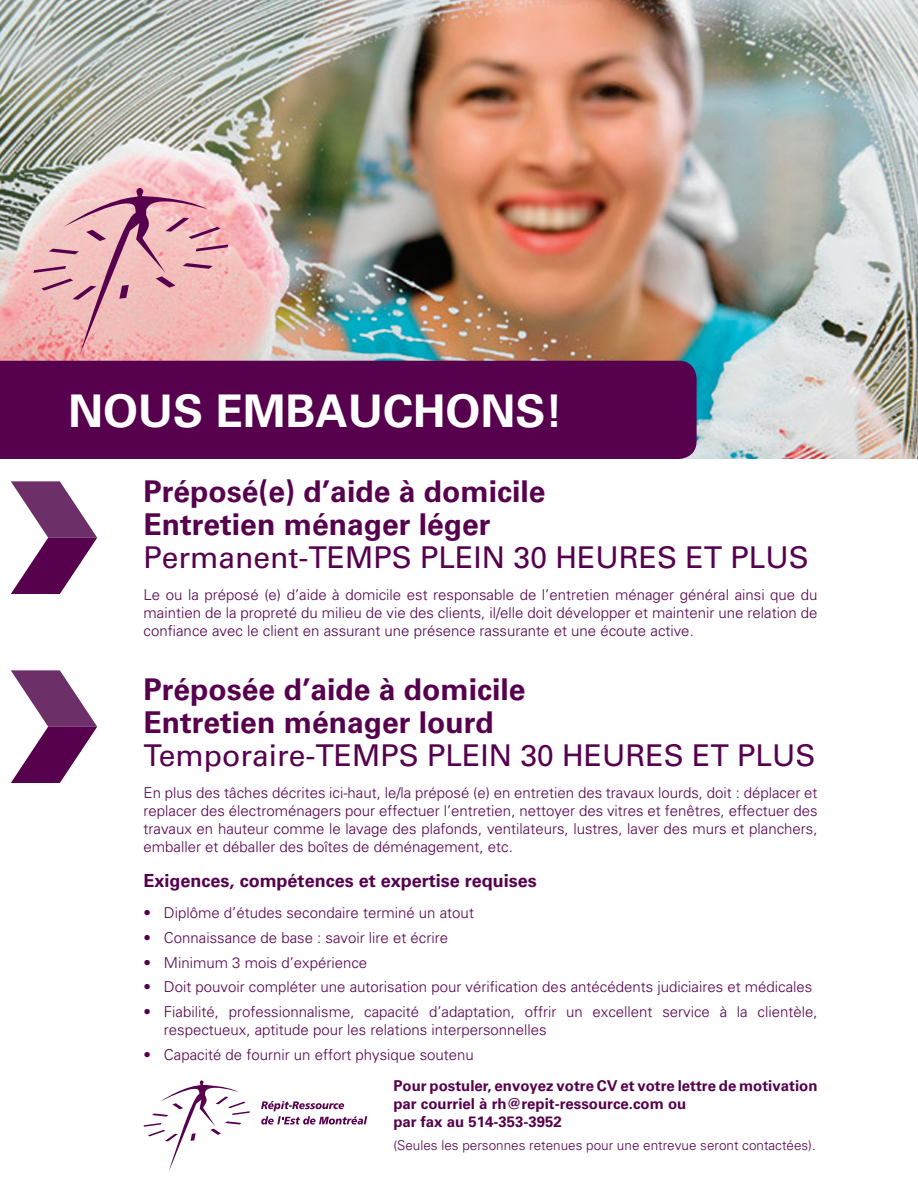
<style>
.page{position:relative;width:918px;height:1188px;background:#fff}
.page>*{position:absolute;margin:0;border:0;box-sizing:border-box;transform-origin:0 0}
.t1{font:700 45px "Univers";color:#fff}
.t2{font:700 30px "Univers";color:#56004e}
.t3{font:30px "Univers";color:#56004e}
.t4{font:700 18px "Univers";color:#56004e}
.t5{font:300 15px/18px "Univers";color:#56004e;text-align:justify}
.t6{font:700 15px "Univers";color:#56004e}
.t7{font:300 13.5px "Univers";color:#56004e}
</style>
<div class="page">
<img style="left:0;top:0;width:918px;height:459px">
<div style="left:0;top:361px;width:697px;height:98px;background:#56004e"></div>
<svg style="left:11px;top:481px;width:86px;height:113px"></svg>
<svg style="left:11px;top:670px;width:86px;height:113px"></svg>
<svg style="left:261px;top:1101px;width:106px;height:24px"></svg>
<svg style="left:144px;top:1080px;width:106px;height:91px"></svg>
<svg style="left:33px;top:188px;width:195px;height:167px;background:#e5acb1"></svg>
<p class="t1" style="left:68px;top:385px;width:497px">NOUS EMBAUCHONS!</p>
<p class="t2" style="left:144px;top:474px;width:403px">Préposé(e) d’aide à domicile</p>
<p class="t2" style="left:144px;top:507px;width:348px">Entretien ménager léger</p>
<p class="t3" style="left:144px;top:540px;width:667px">Permanent-TEMPS PLEIN 30 HEURES ET PLUS</p>
<p class="t5" style="left:144px;top:585px;width:675px">Le ou la préposé (e) d’aide à domicile est responsable de l’entretien ménager général ainsi que du maintien de la propreté du milieu de vie des clients, il/elle doit développer et maintenir une relation de confiance avec le client en assurant une présence rassurante et une écoute active.</p>
<p class="t2" style="left:144px;top:672px;width:383px">Préposée d’aide à domicile</p>
<p class="t2" style="left:144px;top:705px;width:352px">Entretien ménager lourd</p>
<p class="t3" style="left:144px;top:738px;width:674px">Temporaire-TEMPS PLEIN 30 HEURES ET PLUS</p>
<p class="t5" style="left:144px;top:783px;width:675px">En plus des tâches décrites ici-haut, le/la préposé (e) en entretien des travaux lourds, doit : déplacer et replacer des électroménagers pour effectuer l’entretien, nettoyer des vitres et fenêtres, effectuer des travaux en hauteur comme le lavage des plafonds, ventilateurs, lustres, laver des murs et planchers, emballer et déballer des boîtes de déménagement, etc.</p>
<p class="t4" style="left:144px;top:870px;width:395px">Exigences, compétences et expertise requises</p>
<p class="t5" style="left:144px;top:904px;width:332px">• Diplôme d’études secondaire terminé un atout</p>
<p class="t5" style="left:144px;top:929px;width:306px">• Connaissance de base : savoir lire et écrire</p>
<p class="t5" style="left:144px;top:953px;width:225px">• Minimum 3 mois d’expérience</p>
<p class="t5" style="left:144px;top:978px;width:670px">• Doit pouvoir compléter une autorisation pour vérification des antécédents judiciaires et médicales</p>
<p class="t5" style="left:164px;top:1003px;width:655px;text-indent:-20px">• Fiabilité, professionnalisme, capacité d’adaptation, offrir un excellent service à la clientèle, respectueux, aptitude pour les relations interpersonnelles</p>
<p class="t5" style="left:144px;top:1046px;width:332px">• Capacité de fournir un effort physique soutenu</p>
<p class="t6" style="left:393px;top:1077px;width:426px">Pour postuler, envoyez votre CV et votre lettre de motivation</p>
<p class="t6" style="left:393px;top:1095px;width:295px">par courriel à rh@repit-ressource.com ou</p>
<p class="t6" style="left:393px;top:1113px;width:170px">par fax au 514-353-3952</p>
<p class="t7" style="left:393px;top:1137px;width:424px">(Seules les personnes retenues pour une entrevue seront contactées).</p>
</div>
